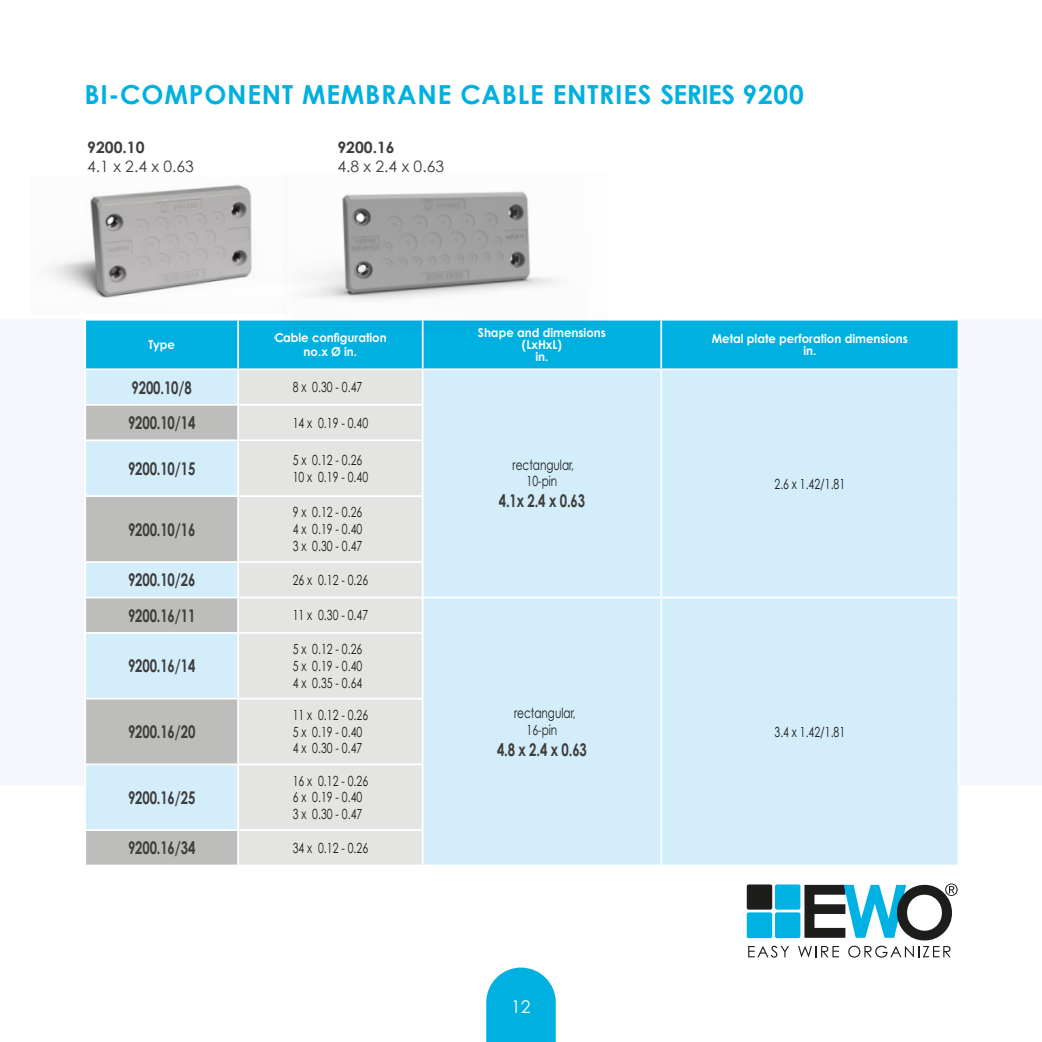
<style>
.page{position:relative;width:1042px;height:1042px;background:#fff}
.page>*{position:absolute;margin:0;border:0;box-sizing:border-box;transform-origin:0 0}
.t1{font:700 26.25px "Century Gothic";letter-spacing:.03em;color:#00b0e1}
.t2{font:700 17.5px "Century Gothic";letter-spacing:-.01em;color:#3d3d3c;scale:.75 1}
.t3{font:17.5px "Century Gothic Pro";color:#fff}
.t4{font:15.75px "Century Gothic";color:#3d3d3c}
.t5{font:700 15.75px "Century Gothic";color:#3d3d3c}
.t6{font:14px/16.8px "Century Gothic Pro";color:#1d1d1b;scale:.75 1}
.t7{font:700 12.25px/12.2px "Century Gothic Pro";color:#fff;text-align:center;scale:.95 1}
</style>
<div class="page">
<div style="left:0;top:319px;width:1042px;height:466px;background:#f3f7fd"></div>
<svg style="left:486px;top:967px;width:70px;height:75px;background:#1db9e4"></svg>
<div style="left:86px;top:320px;width:871px;height:48px;background:#00b0e1"></div>
<div style="left:86px;top:370px;width:871px;height:494px;background:#d4edfa"></div>
<div style="left:239px;top:370px;width:183px;height:494px;background:#e4e4e3"></div>
<svg style="left:86px;top:406px;width:151px;height:458px;background:#c8d4da"></svg>
<hr style="left:237px;top:320px;width:2px;height:48px;background:#fff">
<hr style="left:422px;top:320px;width:1px;height:48px;background:#fff">
<hr style="left:660px;top:320px;width:2px;height:48px;background:#fff">
<hr style="left:422px;top:370px;width:1px;height:34px;background:#fff">
<hr style="left:660px;top:370px;width:2px;height:35px;background:#fff">
<hr style="left:957px;top:370px;width:2px;height:35px;background:#fff">
<hr style="left:422px;top:406px;width:1px;height:33px;background:#fff">
<hr style="left:660px;top:405px;width:2px;height:35px;background:#fff">
<hr style="left:957px;top:405px;width:2px;height:35px;background:#fff">
<hr style="left:422px;top:441px;width:1px;height:54px;background:#fff">
<hr style="left:660px;top:440px;width:2px;height:56px;background:#fff">
<hr style="left:957px;top:440px;width:2px;height:56px;background:#fff">
<hr style="left:422px;top:497px;width:1px;height:64px;background:#fff">
<hr style="left:660px;top:496px;width:2px;height:66px;background:#fff">
<hr style="left:957px;top:496px;width:2px;height:66px;background:#fff">
<hr style="left:422px;top:563px;width:1px;height:34px;background:#fff">
<hr style="left:660px;top:562px;width:2px;height:35px;background:#fff">
<hr style="left:957px;top:562px;width:2px;height:35px;background:#fff">
<hr style="left:423px;top:597px;width:238px;height:1px;background:#fff">
<hr style="left:661px;top:597px;width:298px;height:1px;background:#fff">
<hr style="left:238px;top:404px;width:185px;height:2px;background:#fff">
<hr style="left:238px;top:439px;width:185px;height:2px;background:#fff">
<hr style="left:238px;top:495px;width:185px;height:2px;background:#fff">
<hr style="left:238px;top:561px;width:185px;height:2px;background:#fff">
<hr style="left:238px;top:597px;width:185px;height:1px;background:#fff">
<hr style="left:422px;top:598px;width:1px;height:34px;background:#fff">
<hr style="left:660px;top:598px;width:2px;height:35px;background:#fff">
<hr style="left:957px;top:598px;width:2px;height:35px;background:#fff">
<hr style="left:238px;top:632px;width:185px;height:2px;background:#fff">
<hr style="left:422px;top:634px;width:1px;height:64px;background:#fff">
<hr style="left:660px;top:633px;width:2px;height:65px;background:#fff">
<hr style="left:957px;top:633px;width:2px;height:65px;background:#fff">
<hr style="left:238px;top:698px;width:185px;height:1px;background:#fff">
<hr style="left:422px;top:699px;width:1px;height:64px;background:#fff">
<hr style="left:660px;top:698px;width:2px;height:66px;background:#fff">
<hr style="left:957px;top:698px;width:2px;height:66px;background:#fff">
<hr style="left:84px;top:763px;width:154px;height:2px;background:#fff">
<hr style="left:238px;top:763px;width:185px;height:2px;background:#fff">
<hr style="left:422px;top:765px;width:1px;height:64px;background:#fff">
<hr style="left:660px;top:764px;width:2px;height:66px;background:#fff">
<hr style="left:957px;top:764px;width:2px;height:66px;background:#fff">
<hr style="left:238px;top:829px;width:185px;height:2px;background:#fff">
<hr style="left:422px;top:831px;width:1px;height:33px;background:#fff">
<hr style="left:660px;top:830px;width:2px;height:34px;background:#fff">
<hr style="left:84px;top:597px;width:154px;height:1px;background:#fff">
<hr style="left:84px;top:598px;width:2px;height:34px;background:#fff">
<hr style="left:237px;top:598px;width:2px;height:34px;background:#fff">
<hr style="left:84px;top:634px;width:2px;height:64px;background:#fff">
<hr style="left:237px;top:634px;width:2px;height:64px;background:#fff">
<hr style="left:84px;top:698px;width:154px;height:1px;background:#fff">
<hr style="left:84px;top:699px;width:2px;height:64px;background:#fff">
<hr style="left:237px;top:699px;width:2px;height:64px;background:#fff">
<hr style="left:84px;top:765px;width:2px;height:64px;background:#fff">
<hr style="left:237px;top:765px;width:2px;height:64px;background:#fff">
<hr style="left:84px;top:829px;width:154px;height:2px;background:#fff">
<hr style="left:237px;top:831px;width:2px;height:33px;background:#fff">
<hr style="left:84px;top:319px;width:154px;height:1px;background:#fff">
<hr style="left:84px;top:320px;width:2px;height:48px;background:#fff">
<hr style="left:238px;top:319px;width:185px;height:1px;background:#fff">
<hr style="left:423px;top:319px;width:238px;height:1px;background:#fff">
<hr style="left:661px;top:319px;width:298px;height:1px;background:#fff">
<hr style="left:957px;top:320px;width:2px;height:48px;background:#fff">
<hr style="left:84px;top:368px;width:154px;height:2px;background:#fff">
<hr style="left:238px;top:368px;width:185px;height:2px;background:#fff">
<hr style="left:423px;top:368px;width:238px;height:2px;background:#fff">
<hr style="left:661px;top:368px;width:298px;height:2px;background:#fff">
<hr style="left:84px;top:370px;width:2px;height:34px;background:#fff">
<hr style="left:237px;top:370px;width:2px;height:34px;background:#fff">
<hr style="left:84px;top:404px;width:154px;height:2px;background:#fff">
<hr style="left:84px;top:406px;width:2px;height:33px;background:#fff">
<hr style="left:237px;top:406px;width:2px;height:33px;background:#fff">
<hr style="left:84px;top:439px;width:154px;height:2px;background:#fff">
<hr style="left:84px;top:441px;width:2px;height:54px;background:#fff">
<hr style="left:237px;top:441px;width:2px;height:54px;background:#fff">
<hr style="left:84px;top:495px;width:154px;height:2px;background:#fff">
<hr style="left:84px;top:497px;width:2px;height:64px;background:#fff">
<hr style="left:237px;top:497px;width:2px;height:64px;background:#fff">
<hr style="left:84px;top:561px;width:154px;height:2px;background:#fff">
<hr style="left:84px;top:563px;width:2px;height:34px;background:#fff">
<hr style="left:237px;top:563px;width:2px;height:34px;background:#fff">
<hr style="left:84px;top:632px;width:154px;height:2px;background:#fff">
<img style="left:49px;top:184px;width:203px;height:114px">
<img style="left:283px;top:191px;width:324px;height:139px">
<div style="left:775px;top:884px;width:25px;height:25px;background:#00b2e4;border-radius:2px"></div>
<div style="left:747px;top:912px;width:25px;height:26px;background:#00b2e4;border-radius:2px"></div>
<div style="left:747px;top:884px;width:25px;height:25px;background:#1d1d1b;border-radius:2px"></div>
<div style="left:775px;top:912px;width:25px;height:26px;background:#00b2e4;border-radius:2px"></div>
<svg style="left:748px;top:945px;width:41px;height:12px"></svg>
<svg style="left:798px;top:883px;width:159px;height:74px"></svg>
<h1 class="t1" style="left:84px;top:75px;width:721px">BI-COMPONENT MEMBRANE CABLE ENTRIES SERIES 9200</h1>
<p class="t5" style="left:87px;top:135px;width:59px">9200.10</p>
<p class="t4" style="left:87px;top:155px;width:108px">4.1 x 2.4 x 0.63</p>
<p class="t5" style="left:337px;top:135px;width:59px">9200.16</p>
<p class="t4" style="left:337px;top:155px;width:108px">4.8 x 2.4 x 0.63</p>
<p class="t7" style="left:148px;top:338px;width:30px">Type</p>
<p class="t7" style="left:274px;top:330px;width:120px;line-height:14px">Cable configuration no.x Ø in.</p>
<p class="t7" style="left:478px;top:326px;width:136px">Shape and dimensions (LxHxL)<br>in.</p>
<p class="t7" style="left:712px;top:332px;width:208px">Metal plate perforation dimensions in.</p>
<p class="t2" style="left:132px;top:374px;width:82px">9200.10/8</p>
<p class="t6" style="left:293px;top:379px;width:94px">8 x 0.30 - 0.47</p>
<p class="t2" style="left:128px;top:409px;width:91px">9200.10/14</p>
<p class="t6" style="left:293px;top:414px;width:102px">14 x 0.19 - 0.40</p>
<p class="t2" style="left:128px;top:455px;width:91px">9200.10/15</p>
<p class="t6" style="left:293px;top:451px;width:102px">5 x 0.12 - 0.26<br>10 x 0.19 - 0.40</p>
<p class="t2" style="left:128px;top:516px;width:91px">9200.10/16</p>
<p class="t6" style="left:293px;top:504px;width:94px;text-align:justify">9 x 0.12 - 0.26<br>4 x 0.19 - 0.40<br>3 x 0.30 - 0.47</p>
<p class="t2" style="left:128px;top:567px;width:91px">9200.10/26</p>
<p class="t6" style="left:293px;top:571px;width:102px">26 x 0.12 - 0.26</p>
<p class="t2" style="left:128px;top:602px;width:91px">9200.16/11</p>
<p class="t6" style="left:293px;top:607px;width:102px">11 x 0.30 - 0.47</p>
<p class="t2" style="left:128px;top:653px;width:91px">9200.16/14</p>
<p class="t2" style="left:128px;top:718px;width:91px">9200.16/20</p>
<p class="t2" style="left:128px;top:784px;width:91px">9200.16/25</p>
<p class="t6" style="left:293px;top:640px;width:94px;text-align:justify">5 x 0.12 - 0.26<br>5 x 0.19 - 0.40<br>4 x 0.35 - 0.64</p>
<p class="t6" style="left:293px;top:706px;width:102px">11 x 0.12 - 0.26<br>5 x 0.19 - 0.40<br>4 x 0.30 - 0.47</p>
<p class="t6" style="left:293px;top:772px;width:102px">16 x 0.12 - 0.26<br>6 x 0.19 - 0.40<br>3 x 0.30 - 0.47</p>
<p class="t2" style="left:128px;top:835px;width:91px">9200.16/34</p>
<p class="t6" style="left:293px;top:839px;width:102px">34 x 0.12 - 0.26</p>
<p class="t6" style="left:513px;top:456px;width:84px;text-align:center">rectangular,<br>10-pin</p>
<p class="t2" style="left:499px;top:488px;width:117px">4.1x 2.4 x 0.63</p>
<p class="t6" style="left:514px;top:704px;width:84px;text-align:center">rectangular,<br>16-pin</p>
<p class="t2" style="left:497px;top:736px;width:121px">4.8 x 2.4 x 0.63</p>
<p class="t3" style="left:511px;top:995px;width:21px">12</p>
<p class="t6" style="left:774px;top:475px;width:96px">2.6 x 1.42/1.81</p>
<p class="t6" style="left:774px;top:723px;width:96px">3.4 x 1.42/1.81</p>
</div>
